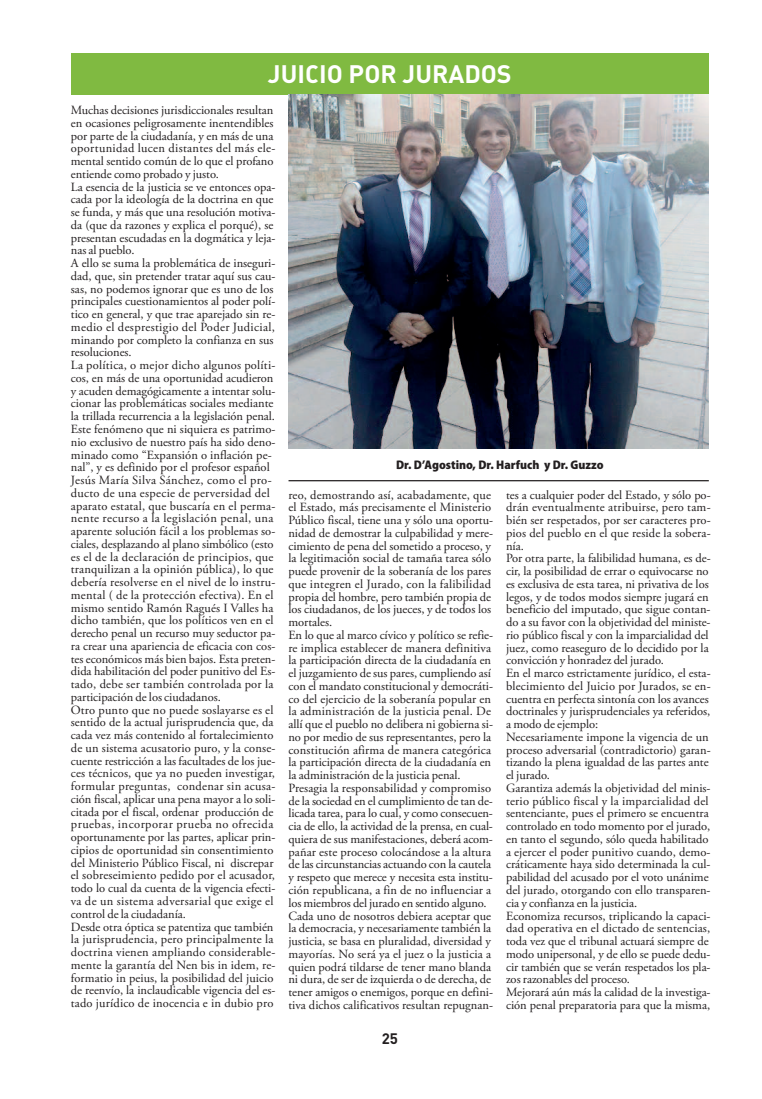
<style>
.page{position:relative;width:762px;height:1099px;background:#fff}
.page>*{position:absolute;margin:0;border:0;box-sizing:border-box;transform-origin:0 0}
.t1{font:25px "DIN Bold Alternate";color:#fff}
.t2{font:700 15px "DIN";color:#231f20}
.t3{font:12.5px/12.8px "Adobe Garamond Pro";color:#231f20}
.t4{font:900 semi-condensed 12.5px "Myriad Pro";color:#231f20}
</style>
<div class="page">
<div style="left:71px;top:53px;width:638px;height:41px;background:#80ba41"></div>
<img style="left:288px;top:94px;width:421px;height:355px">
<hr style="left:288px;top:480px;width:421px;height:1px;background:#231f20">
<h1 class="t1" style="left:268px;top:59px;width:245px">JUICIO POR JURADOS</h1>
<p class="t3" style="left:71px;top:105px;width:206px">Muchas decisiones jurisdiccionales resultan en ocasiones peligrosamente inentendibles por parte de la ciudadanía, y en más de una oportunidad lucen distantes del más ele&shy;mental sentido común de lo que el profano entiende como probado y justo.<br>La esencia de la justicia se ve entonces opa&shy;cada por la ideología de la doctrina en que se funda, y más que una resolución motiva&shy;da (que da razones y explica el porqué), se presentan escudadas en la dogmática y leja&shy;nas al pueblo.<br>A ello se suma la problemática de inseguri&shy;dad, que, sin pretender tratar aquí sus cau&shy;sas, no podemos ignorar que es uno de los principales cuestionamientos al poder polí&shy;tico en general, y que trae aparejado sin re&shy;medio el desprestigio del Poder Judicial, minando por completo la confianza en sus resoluciones.<br>La política, o mejor dicho algunos políti&shy;cos, en más de una oportunidad acudieron y acuden demagógicamente a intentar solu&shy;cionar las problemáticas sociales mediante la trillada recurrencia a la legislación penal.<br>Este fenómeno que ni siquiera es patrimo&shy;nio exclusivo de nuestro país ha sido deno&shy;minado como “Expansión o inflación pe&shy;nal”, y es definido por el profesor español Jesús María Silva Sánchez, como el pro&shy;ducto de una especie de perversidad del aparato estatal, que buscaría en el perma&shy;nente recurso a la legislación penal, una aparente solución fácil a los problemas so&shy;ciales, desplazando al plano simbólico (esto es el de la declaración de principios, que tranquilizan a la opinión pública), lo que debería resolverse en el nivel de lo instru&shy;mental ( de la protección efectiva). En el mismo sentido Ramón Ragués I Valles ha dicho también, que los políticos ven en el derecho penal un recurso muy seductor pa&shy;ra crear una apariencia de eficacia con cos&shy;tes económicos más bien bajos. Esta preten&shy;dida habilitación del poder punitivo del Es&shy;tado, debe ser también controlada por la participación de los ciudadanos.<br>Otro punto que no puede soslayarse es el sentido de la actual jurisprudencia que, da cada vez más contenido al fortalecimiento de un sistema acusatorio puro, y la conse&shy;cuente restricción a las facultades de los jue&shy;ces técnicos, que ya no pueden investigar, formular preguntas, condenar sin acusa&shy;ción fiscal, aplicar una pena mayor a lo soli&shy;citada por el fiscal, ordenar producción de pruebas, incorporar prueba no ofrecida oportunamente por las partes, aplicar prin&shy;cipios de oportunidad sin consentimiento del Ministerio Público Fiscal, ni discrepar el sobreseimiento pedido por el acusador, todo lo cual da cuenta de la vigencia efecti&shy;va de un sistema adversarial que exige el control de la ciudadanía.<br>Desde otra óptica se patentiza que también la jurisprudencia, pero principalmente la doctrina vienen ampliando considerable&shy;mente la garantía del Nen bis in idem, re&shy;formatio in peius, la posibilidad del juicio de reenvío, la inclaudicable vigencia del es&shy;tado jurídico de inocencia e in dubio pro</p>
<p class="t4" style="left:396px;top:460px;width:209px">Dr. D’Agostino, Dr. Harfuch y Dr. Guzzo</p>
<p class="t3" style="left:288px;top:489px;width:206px">reo, demostrando así, acabadamente, que el Estado, más precisamente el Ministerio Público fiscal, tiene una y sólo una oportu&shy;nidad de demostrar la culpabilidad y mere&shy;cimiento de pena del sometido a proceso, y la legitimación social de tamaña tarea sólo puede provenir de la soberanía de los pares que integren el Jurado, con la falibilidad propia del hombre, pero también propia de los ciudadanos, de los jueces, y de todos los mortales.<br>En lo que al marco cívico y político se refie&shy;re implica establecer de manera definitiva la participación directa de la ciudadanía en el juzgamiento de sus pares, cumpliendo así con el mandato constitucional y democráti&shy;co del ejercicio de la soberanía popular en la administración de la justicia penal. De allí que el pueblo no delibera ni gobierna si&shy;no por medio de sus representantes, pero la constitución afirma de manera categórica la participación directa de la ciudadanía en la administración de la justicia penal.<br>Presagia la responsabilidad y compromiso de la sociedad en el cumplimiento de tan de&shy;licada tarea, para lo cual, y como consecuen&shy;cia de ello, la actividad de la prensa, en cual&shy;quiera de sus manifestaciones, deberá acom&shy;pañar este proceso colocándose a la altura de las circunstancias actuando con la cautela y respeto que merece y necesita esta institu&shy;ción republicana, a fin de no influenciar a los miembros del jurado en sentido alguno.<br>Cada uno de nosotros debiera aceptar que la democracia, y necesariamente también la justicia, se basa en pluralidad, diversidad y mayorías. No será ya el juez o la justicia a quien podrá tildarse de tener mano blanda ni dura, de ser de izquierda o de derecha, de tener amigos o enemigos, porque en defini&shy;tiva dichos calificativos resultan repugnan-</p>
<p class="t3" style="left:506px;top:489px;width:206px">tes a cualquier poder del Estado, y sólo po&shy;drán eventualmente atribuirse, pero tam&shy;bién ser respetados, por ser caracteres pro&shy;pios del pueblo en el que reside la sobera&shy;nía.<br>Por otra parte, la falibilidad humana, es de&shy;cir, la posibilidad de errar o equivocarse no es exclusiva de esta tarea, ni privativa de los legos, y de todos modos siempre jugará en beneficio del imputado, que sigue contan&shy;do a su favor con la objetividad del ministe&shy;rio público fiscal y con la imparcialidad del juez, como reaseguro de lo decidido por la convicción y honradez del jurado.<br>En el marco estrictamente jurídico, el esta&shy;blecimiento del Juicio por Jurados, se en&shy;cuentra en perfecta sintonía con los avances doctrinales y jurisprudenciales ya referidos, a modo de ejemplo:<br>Necesariamente impone la vigencia de un proceso adversarial (contradictorio) garan&shy;tizando la plena igualdad de las partes ante el jurado.<br>Garantiza además la objetividad del minis&shy;terio público fiscal y la imparcialidad del sentenciante, pues el primero se encuentra controlado en todo momento por el jurado, en tanto el segundo, sólo queda habilitado a ejercer el poder punitivo cuando, demo&shy;cráticamente haya sido determinada la cul&shy;pabilidad del acusado por el voto unánime del jurado, otorgando con ello transparen&shy;cia y confianza en la justicia.<br>Economiza recursos, triplicando la capaci&shy;dad operativa en el dictado de sentencias, toda vez que el tribunal actuará siempre de modo unipersonal, y de ello se puede dedu&shy;cir también que se verán respetados los pla&shy;zos razonables del proceso.<br>Mejorará aún más la calidad de la investiga&shy;ción penal preparatoria para que la misma,</p>
<p class="t2" style="left:382px;top:1029px;width:18px">25</p>
</div>
